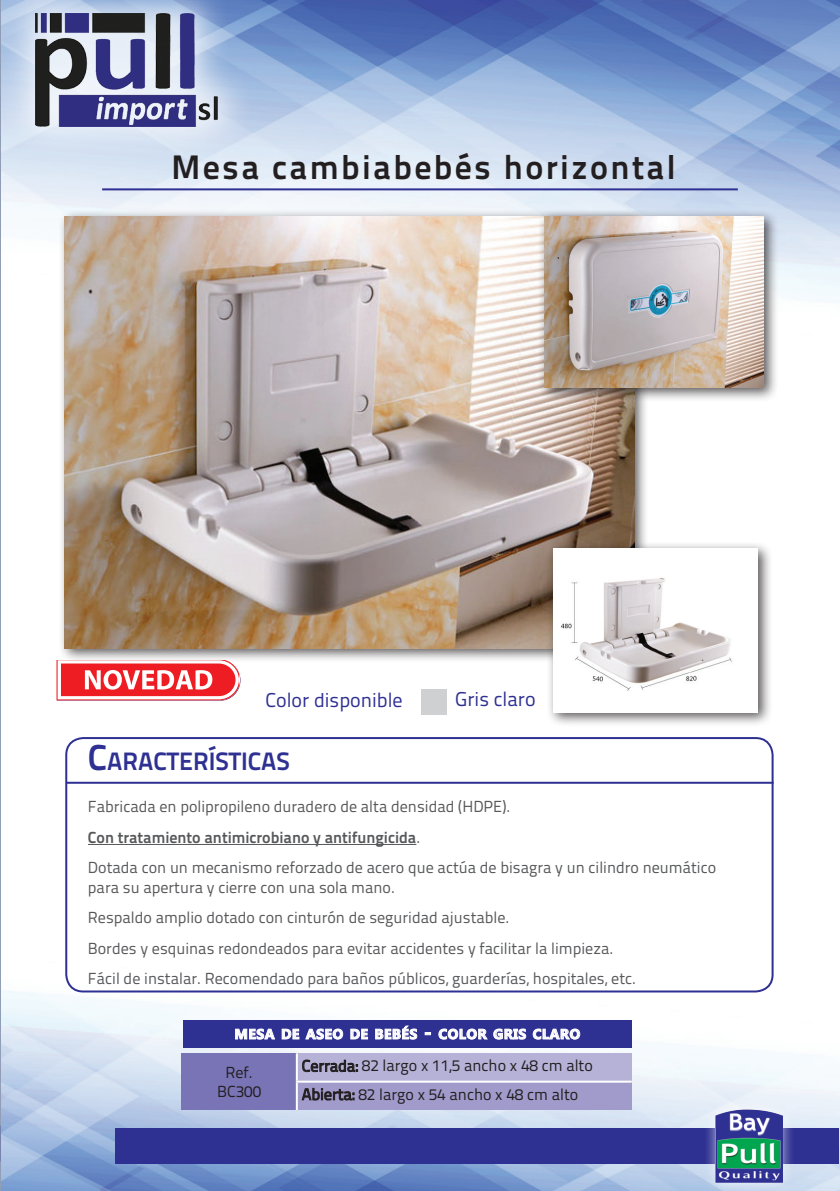
<style>
.page{position:relative;width:840px;height:1191px;background:#fff}
.page>*{position:absolute;margin:0;border:0;box-sizing:border-box;transform-origin:0 0}
.t1{font:700 34px "Titillium Text 22 L";letter-spacing:.07em;color:#231f20}
.t2{font:700 25.2px "Titillium Text 22 L";color:#2e3092}
.t3{font:20px "Titillium Text 22 L";color:#2e3092}
.t4{font:16px/30.6px "Titillium Text 22 L";color:#57585a}
.t5{font:16px/19.2px "Titillium Text 22 L";color:#231f20;text-align:center}
.t6{font:700 14px "Microsoft Tai Le";letter-spacing:.035em;color:#fff}
.s1{font-size:36px}
.s2{font-weight:700}
.s3{font-size:20px}
</style>
<div class="page">
<img style="left:1px;top:0;width:838px;height:1191px">
<hr style="left:0;top:0;width:1px;height:1191px;background:#2e3092">
<div style="left:0;top:0;width:254px;height:164px;background:#fff;opacity:.75"></div>
<img style="left:36px;top:13px;width:183px;height:114px">
<svg style="left:56px;top:659px;width:184px;height:42px"></svg>
<svg style="left:313px;top:741px;width:11px;height:3px"></svg>
<div style="left:58px;top:209px;width:590px;height:454px;background:#231f20;opacity:.75"></div>
<img style="left:65px;top:216px;width:569px;height:432px">
<div style="left:536px;top:209px;width:242px;height:193px;background:#231f20;opacity:.75"></div>
<img style="left:543px;top:216px;width:220px;height:171px">
<div style="left:546px;top:541px;width:226px;height:186px;background:#231f20;opacity:.75"></div>
<img style="left:553px;top:548px;width:204px;height:164px">
<div style="left:65px;top:737px;width:708px;height:255px;border:2px solid #2e3092;border-radius:17px"></div>
<hr style="left:88px;top:844px;width:328px;height:1px;background:#57585a">
<hr style="left:67px;top:781px;width:706px;height:2px;background:#2e3092">
<div style="left:181px;top:1053px;width:116px;height:57px;background:#7974b6"></div>
<div style="left:297px;top:1053px;width:334px;height:28px;background:#b6b2d7"></div>
<div style="left:297px;top:1081px;width:334px;height:29px;background:#a19bcb"></div>
<hr style="left:296px;top:1053px;width:2px;height:27px;background:#fff">
<hr style="left:296px;top:1082px;width:2px;height:28px;background:#fff">
<hr style="left:296px;top:1080px;width:335px;height:2px;background:#fff">
<svg style="left:302px;top:1060px;width:55px;height:11px"></svg>
<svg style="left:302px;top:1088px;width:52px;height:12px"></svg>
<div style="left:183px;top:1020px;width:448px;height:27px;background:#2e3092"></div>
<svg style="left:235px;top:1028px;width:39px;height:11px"></svg>
<svg style="left:282px;top:1029px;width:17px;height:10px"></svg>
<svg style="left:305px;top:1028px;width:38px;height:11px"></svg>
<svg style="left:350px;top:1029px;width:17px;height:10px"></svg>
<svg style="left:375px;top:1025px;width:42px;height:14px"></svg>
<svg style="left:438px;top:1028px;width:49px;height:11px"></svg>
<svg style="left:493px;top:1028px;width:32px;height:11px"></svg>
<svg style="left:532px;top:1028px;width:47px;height:11px"></svg>
<hr style="left:102px;top:188px;width:635px;height:2px;background:#2e3092">
<div style="left:421px;top:689px;width:25px;height:26px;background:#cfd0d2"></div>
<div style="left:115px;top:1128px;width:723px;height:36px;background:#2e3092"></div>
<div style="left:702px;top:1097px;width:92px;height:94px;background:#fff;opacity:.75"></div>
<img style="left:715px;top:1109px;width:66px;height:73px">
<h1 class="t1" style="left:171px;top:141px;width:505px">Mesa cambiabebés horizontal</h1>
<p class="t3" style="left:265px;top:685px;width:139px">Color disponible</p>
<p class="t3" style="left:455px;top:684px;width:82px">Gris claro</p>
<h2 class="t2" style="left:88px;top:742px;width:203px"><span class="s1">C</span>ARACTERÍSTICAS</h2>
<p class="t4" style="left:88px;top:790px;width:629px">Fabricada en polipropileno duradero de alta densidad (HDPE).<br><span class="s2">Con tratamiento antimicrobiano y antifungicida</span>.<br>Dotada con un mecanismo reforzado de acero que actúa de bisagra y un cilindro neumático</p>
<p class="t4" style="left:88px;top:871px;width:549px">para su apertura y cierre con una sola mano.<br>Respaldo amplio dotado con cinturón de seguridad ajustable.<br>Bordes y esquinas redondeados para evitar accidentes y facilitar la limpieza.<br>Fácil de instalar. Recomendado para baños públicos, guarderías, hospitales, etc.</p>
<p class="t6" style="left:234px;top:1026px;width:347px">MESA DE ASEO DE BEBÉS <span class="s3">-</span> COLOR GRIS CLARO</p>
<p class="t5" style="left:217px;top:1062px;width:45px">Ref.<br>BC300</p>
<p class="t5" style="left:301px;top:1050px;width:292px;line-height:28.4px;text-align:left">Cerrada: 82 largo x 11,5 ancho x 48 cm alto<br>Abierta: 82 largo x 54 ancho x 48 cm alto</p>
</div>
